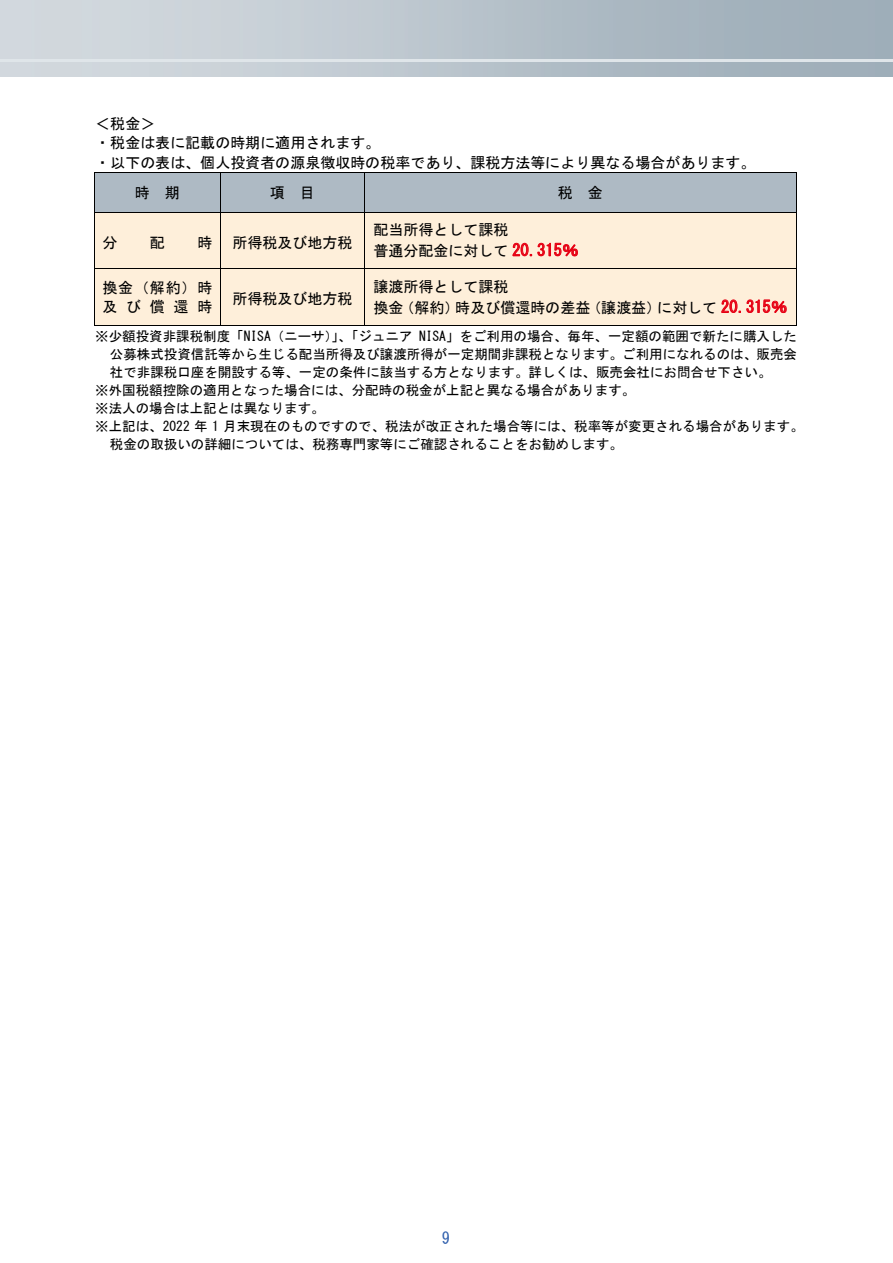
<style>
.page{position:relative;width:893px;height:1263px;background:#fff}
.page>*{position:absolute;margin:0;border:0;box-sizing:border-box;transform-origin:0 0}
.t1{font:16.5px "MS Gothic";color:#3362ae}
.t2{font:15px/19.6px "MS Gothic";color:#000}
.t3{font:15px/19.5px "MS Gothic";letter-spacing:.575em;color:#000}
.t4{font:13.5px "MS Gothic";color:#000}
.s1{font-size:16.5px;color:#e60013}
</style>
<div class="page">
<hr style="left:221px;top:269px;width:143px;height:4px;background:#feefda">
<hr style="left:95px;top:269px;width:125px;height:4px;background:#feefda">
<div style="left:95px;top:212px;width:125px;height:5px;background:#feefda"></div>
<div style="left:221px;top:212px;width:143px;height:5px;background:#feefda"></div>
<hr style="left:0;top:60px;width:893px;height:2px;background:#dfe5e9">
<div style="left:95px;top:173px;width:125px;height:39px;background:#aebac4"></div>
<div style="left:221px;top:173px;width:143px;height:39px;background:#aebac4"></div>
<div style="left:365px;top:173px;width:431px;height:39px;background:#aebac4"></div>
<hr style="left:95px;top:172px;width:125px;height:1px;background:#000">
<hr style="left:221px;top:172px;width:143px;height:1px;background:#000">
<hr style="left:365px;top:172px;width:431px;height:1px;background:#000">
<hr style="left:94px;top:176px;width:1px;height:36px;background:#000">
<hr style="left:220px;top:176px;width:1px;height:36px;background:#000">
<hr style="left:364px;top:176px;width:1px;height:36px;background:#000">
<hr style="left:796px;top:176px;width:1px;height:36px;background:#000">
<div style="left:95px;top:217px;width:125px;height:47px;background:#feefda"></div>
<div style="left:221px;top:217px;width:143px;height:47px;background:#feefda"></div>
<div style="left:365px;top:212px;width:431px;height:56px;background:#feefda"></div>
<svg style="left:513px;top:243px;width:65px;height:13px"></svg>
<hr style="left:95px;top:212px;width:125px;height:1px;background:#000">
<hr style="left:221px;top:212px;width:143px;height:1px;background:#000">
<hr style="left:365px;top:212px;width:431px;height:1px;background:#000">
<hr style="left:94px;top:264px;width:126px;height:4px;background:#feefda">
<hr style="left:94px;top:217px;width:1px;height:51px;background:#000">
<hr style="left:220px;top:264px;width:144px;height:4px;background:#feefda">
<hr style="left:220px;top:217px;width:1px;height:51px;background:#000">
<hr style="left:364px;top:217px;width:1px;height:51px;background:#000">
<hr style="left:796px;top:217px;width:1px;height:51px;background:#000">
<div style="left:95px;top:273px;width:125px;height:47px;background:#feefda"></div>
<div style="left:221px;top:273px;width:143px;height:47px;background:#feefda"></div>
<div style="left:365px;top:269px;width:431px;height:56px;background:#feefda"></div>
<svg style="left:721px;top:300px;width:66px;height:13px"></svg>
<hr style="left:95px;top:268px;width:125px;height:1px;background:#000">
<hr style="left:221px;top:268px;width:143px;height:1px;background:#000">
<hr style="left:365px;top:268px;width:431px;height:1px;background:#000">
<div style="left:94px;top:320px;width:126px;height:5px;background:#feefda"></div>
<hr style="left:94px;top:273px;width:1px;height:53px;background:#000">
<hr style="left:95px;top:325px;width:125px;height:1px;background:#000">
<div style="left:220px;top:320px;width:144px;height:5px;background:#feefda"></div>
<hr style="left:220px;top:273px;width:1px;height:53px;background:#000">
<hr style="left:221px;top:325px;width:143px;height:1px;background:#000">
<hr style="left:364px;top:273px;width:1px;height:53px;background:#000">
<hr style="left:365px;top:325px;width:431px;height:1px;background:#000">
<hr style="left:796px;top:273px;width:1px;height:53px;background:#000">
<p class="t2" style="left:95px;top:113px;width:662px">＜税金＞<br>・税金は表に記載の時期に適用されます。<br>・以下の表は、個人投資者の源泉徴収時の税率であり、課税方法等により異なる場合があります。</p>
<p class="t2" style="left:135px;top:182px;width:47px">時 期</p>
<p class="t2" style="left:270px;top:182px;width:47px">項 目</p>
<p class="t2" style="left:558px;top:182px;width:47px">税 金</p>
<p class="t2" style="left:102px;top:232px;width:17px">分</p>
<p class="t2" style="left:150px;top:232px;width:17px">配</p>
<p class="t2" style="left:197px;top:232px;width:17px">時</p>
<p class="t2" style="left:232px;top:232px;width:122px">所得税及び地方税</p>
<p class="t2" style="left:373px;top:219px;width:207px;line-height:21px">配当所得として課税<br>普通分配金に対して <span class="s1">20.315％</span></p>
<p class="t2" style="left:373px;top:276px;width:415px;line-height:21px">譲渡所得として課税<br>換金（解約）時及び償還時の差益（譲渡益）に対して <span class="s1">20.315％</span></p>
<p class="t4" style="left:95px;top:329px;width:703px">※少額投資非課税制度「NISA（ニーサ）」、「ジュニア NISA」をご利用の場合、毎年、一定額の範囲で新たに購入した</p>
<p class="t4" style="left:110px;top:347px;width:689px">公募株式投資信託等から生じる配当所得及び譲渡所得が一定期間非課税となります。ご利用になれるのは、販売会</p>
<p class="t4" style="left:110px;top:365px;width:663px">社で非課税口座を開設する等、一定の条件に該当する方となります。詳しくは、販売会社にお問合せ下さい。</p>
<p class="t4" style="left:95px;top:383px;width:541px">※外国税額控除の適用となった場合には、分配時の税金が上記と異なる場合があります。</p>
<p class="t4" style="left:95px;top:401px;width:231px">※法人の場合は上記とは異なります。</p>
<p class="t4" style="left:95px;top:419px;width:710px">※上記は、2022 年 1 月末現在のものですので、税法が改正された場合等には、税率等が変更される場合があります。</p>
<p class="t4" style="left:110px;top:437px;width:514px">税金の取扱いの詳細については、税務専門家等にご確認されることをお勧めします。</p>
<p class="t3" style="left:102px;top:277px;width:111px">換金（解約）時及び償還時</p>
<p class="t2" style="left:232px;top:289px;width:122px">所得税及び地方税</p>
<p class="t1" style="left:442px;top:1229px;width:10px">9</p>
</div>
